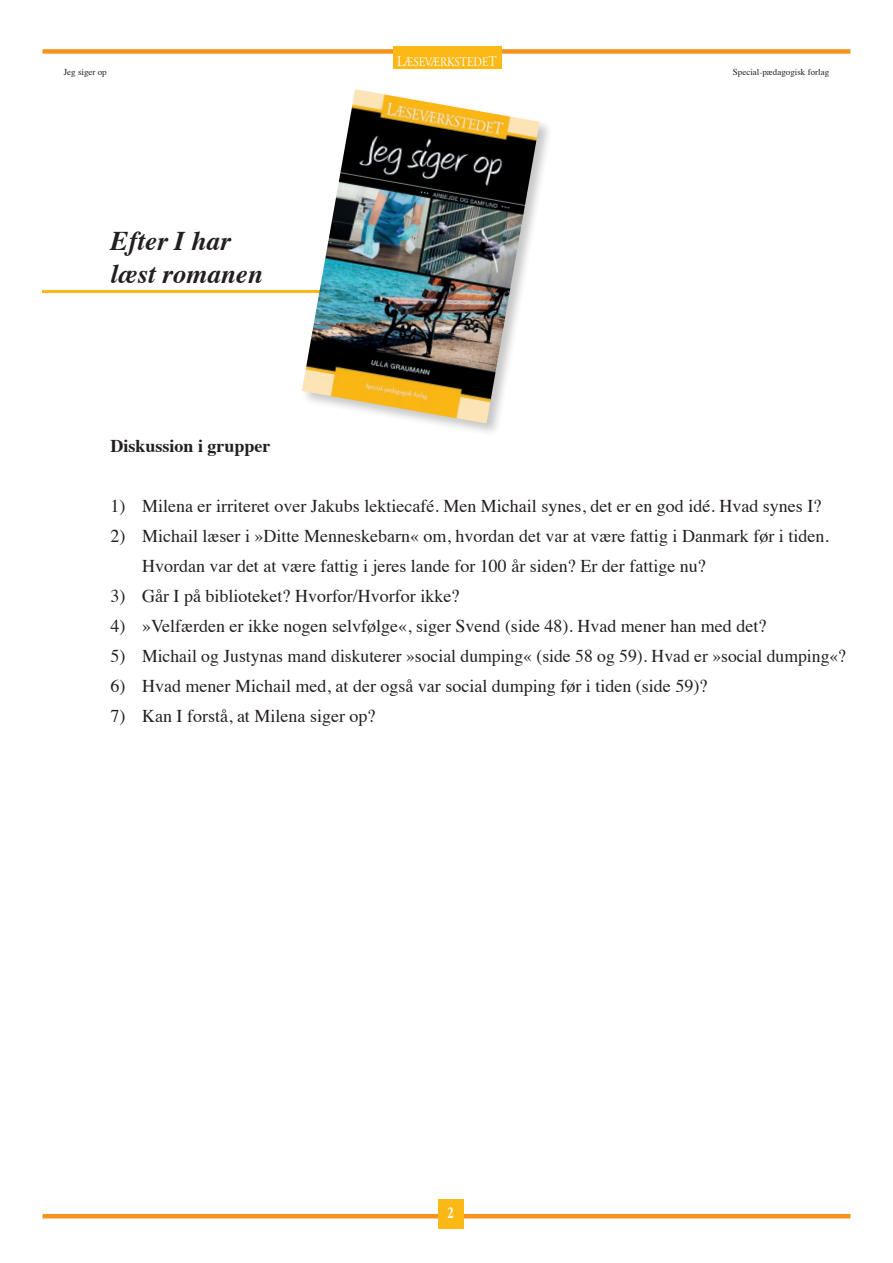
<style>
.page{position:relative;width:893px;height:1263px;background:#fff}
.page>*{position:absolute;margin:0;border:0;box-sizing:border-box;transform-origin:0 0}
.t1{font:italic 700 27px/33px "Times";color:#231f20}
.t2{font:18px/30px "Times";color:#231f20}
.t3{font:700 18px "Times";color:#231f20}
.t4{font:700 16.8px "Adobe Garamond Pro";color:#fff;scale:.71 1}
.t5{font:13.05px "Adobe Garamond";letter-spacing:-.005em;color:#fff;scale:.85 1}
.t6{font:9px "Times";color:#231f20}
.s1{font-size:14.85px}
</style>
<div class="page">
<div style="left:43px;top:49px;width:807px;height:5px;background:#f7931d"></div>
<hr style="left:43px;top:1214px;width:807px;height:4px;background:#f7931d">
<div style="left:438px;top:1199px;width:25px;height:30px;background:#fcb814"></div>
<div style="left:393px;top:46px;width:108px;height:23px;background:#fcb814"></div>
<hr style="left:43px;top:291px;width:316px;height:2px;background:#fcb814">
<div style="left:301px;top:88px;width:253px;height:349px;background:#231f20;opacity:.25"></div>
<img style="left:302px;top:89px;width:238px;height:334px">
<p class="t5" style="left:397px;top:54px;width:119px"><span class="s1">L</span>ÆSEVÆRKSTEDE<span class="s1">T</span></p>
<p class="t6" style="left:64px;top:63px;width:44px">Jeg siger op</p>
<p class="t6" style="left:733px;top:63px;width:98px">Special-pædagogisk forlag</p>
<h1 class="t1" style="left:111px;top:222px;width:154px">Efter I har læst romanen</h1>
<p class="t3" style="left:111px;top:429px;width:162px">Diskussion i grupper</p>
<p class="t2" style="left:111px;top:489px;width:712px">1) Milena er irriteret over Jakubs lektiecafé. Men Michail synes, det er en god idé. Hvad synes I?</p>
<p class="t2" style="left:142px;top:519px;width:688px;text-indent:-31px">2) Michail læser i »Ditte Menneskebarn« om, hvordan det var at være fattig i Danmark før i tiden.<br>Hvordan var det at være fattig i jeres lande for 100 år siden? Er der fattige nu?</p>
<p class="t2" style="left:111px;top:579px;width:350px">3) Går I på biblioteket? Hvorfor/Hvorfor ikke?</p>
<p class="t2" style="left:111px;top:609px;width:657px">4) »Velfærden er ikke nogen selvfølge«, siger Svend (side 48). Hvad mener han med det?</p>
<p class="t2" style="left:111px;top:639px;width:737px">5) Michail og Justynas mand diskuterer »social dumping« (side 58 og 59). Hvad er »social dumping«?</p>
<p class="t2" style="left:111px;top:669px;width:598px">6) Hvad mener Michail med, at der også var social dumping før i tiden (side 59)?</p>
<p class="t2" style="left:111px;top:699px;width:266px">7) Kan I forstå, at Milena siger op?</p>
<p class="t4" style="left:448px;top:1203px;width:10px">2</p>
</div>
